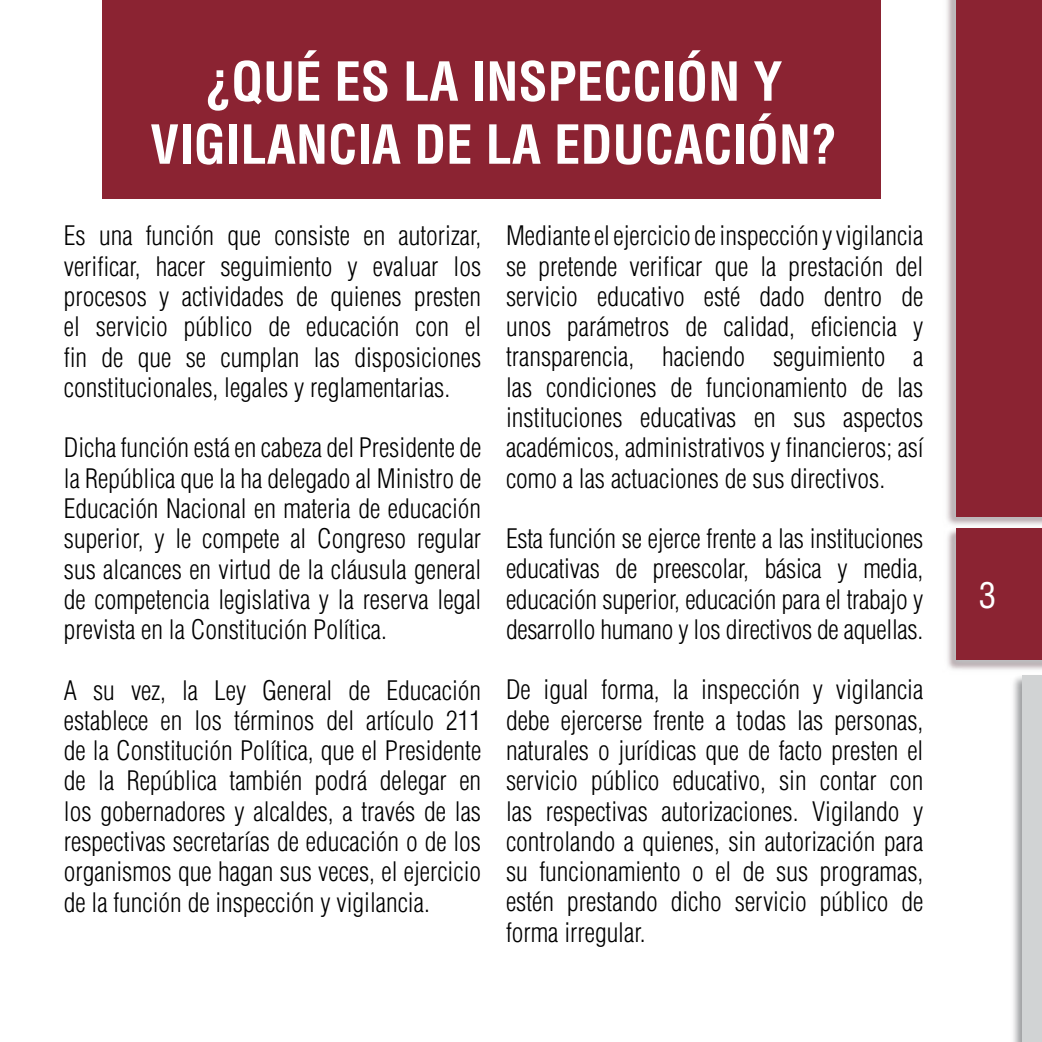
<style>
.page{position:relative;width:1042px;height:1042px;background:#fff}
.page>*{position:absolute;margin:0;border:0;box-sizing:border-box;transform-origin:0 0}
.t1{font:700 condensed 52.5px/63px "Helvetica LT Std";color:#fff;text-align:center}
.t2{font:condensed 35px "Helvetica LT Std";color:#fff}
.t3{font:300 condensed 26.25px/30.3px "Helvetica LT Std";color:#000;text-align:justify}
</style>
<div class="page">
<img style="left:946px;top:0;width:96px;height:525px">
<div style="left:956px;top:0;width:86px;height:516px;background:#8b2332"></div>
<img style="left:947px;top:528px;width:95px;height:142px">
<div style="left:956px;top:529px;width:86px;height:131px;background:#8b2332"></div>
<img style="left:1013px;top:676px;width:9px;height:366px">
<div style="left:1022px;top:675px;width:20px;height:367px;background:#d1d3d4"></div>
<div style="left:102px;top:0;width:779px;height:198px;background:#8b2332"></div>
<h1 class="t1" style="left:150px;top:50px;width:689px">¿QUÉ ES LA INSPECCIÓN Y<br>VIGILANCIA DE LA EDUCACIÓN?</h1>
<p class="t3" style="left:64px;top:221px;width:419px">Es una función que consiste en autorizar, verificar, hacer seguimiento y evaluar los procesos y actividades de quienes presten el servicio público de educación con el fin de que se cumplan las disposiciones constitucionales, legales y reglamentarias.</p>
<p class="t3" style="left:64px;top:433px;width:419px">Dicha función está en cabeza del Presidente de la República que la ha delegado al Ministro de Educación Nacional en materia de educación superior, y le compete al Congreso regular sus alcances en virtud de la cláusula general de competencia legislativa y la reserva legal prevista en la Constitución Política.</p>
<p class="t3" style="left:64px;top:675px;width:419px">A su vez, la Ley General de Educación establece en los términos del artículo 211 de la Constitución Política, que el Presidente de la República también podrá delegar en los gobernadores y alcaldes, a través de las respectivas secretarías de educación o de los organismos que hagan sus veces, el ejercicio de la función de inspección y vigilancia.</p>
<p class="t3" style="left:506px;top:221px;width:419px">Mediante el ejercicio de inspección y vigilancia se pretende verificar que la prestación del servicio educativo esté dado dentro de unos parámetros de calidad, eficiencia y transparencia, haciendo seguimiento a las condiciones de funcionamiento de las instituciones educativas en sus aspectos académicos, administrativos y financieros; así como a las actuaciones de sus directivos.</p>
<p class="t3" style="left:506px;top:523px;width:419px">Esta función se ejerce frente a las instituciones educativas de preescolar, básica y media, educación superior, educación para el trabajo y desarrollo humano y los directivos de aquellas.</p>
<p class="t3" style="left:506px;top:675px;width:419px">De igual forma, la inspección y vigilancia debe ejercerse frente a todas las personas, naturales o jurídicas que de facto presten el servicio público educativo, sin contar con las respectivas autorizaciones. Vigilando y controlando a quienes, sin autorización para su funcionamiento o el de sus programas, estén prestando dicho servicio público de forma irregular.</p>
<h2 class="t2" style="left:979px;top:573px;width:19px">3</h2>
</div>
